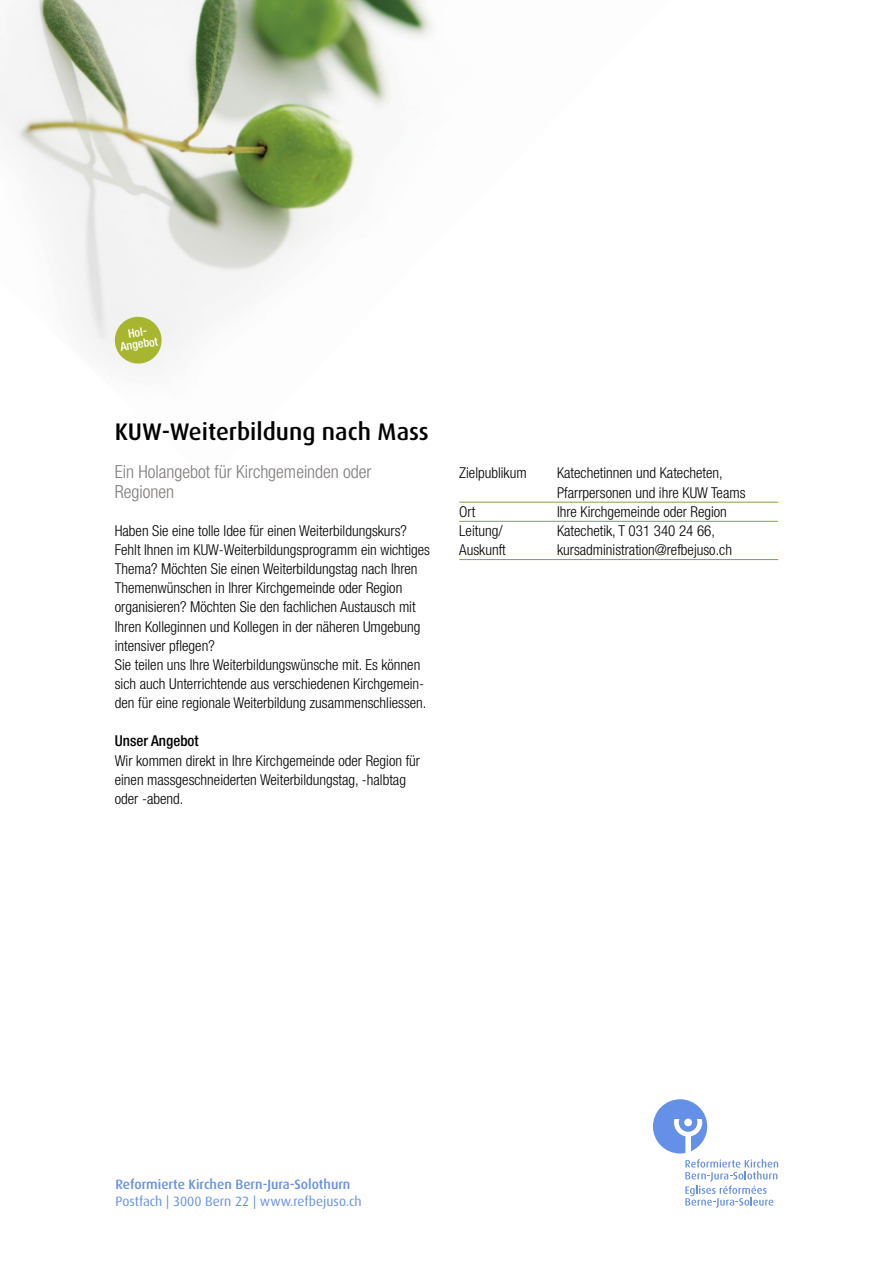
<style>
.page{position:relative;width:893px;height:1263px;background:#fff}
.page>*{position:absolute;margin:0;border:0;box-sizing:border-box;transform-origin:0 0}
.t1{font:500 24px "Dax";color:#000}
.t2{font:300 condensed 18px/19.2px "Helvetica Neue LT Std";color:#7f7c7a}
.t3{font:300 condensed 15px/19.2px "Helvetica Neue LT Std";color:#000}
.t4{font:500 condensed 15px "Helvetica Neue LT Std";color:#000}
.t5{font:500 13.5px "Dax";color:#6590e7}
.t6{font:13.5px "Dax";color:#6590e7}
.t7{font:500 condensed 12px/12px "Helvetica Neue LT Std";color:#fff;text-align:center}
</style>
<div class="page">
<img style="left:0;top:0;width:434px;height:367px">
<svg style="left:653px;top:1099px;width:54px;height:54px"></svg>
<svg style="left:685px;top:1159px;width:93px;height:49px"></svg>
<hr style="left:459px;top:502px;width:319px;height:1px;background:#7fa53b">
<hr style="left:459px;top:521px;width:319px;height:1px;background:#7fa53b">
<hr style="left:459px;top:559px;width:319px;height:1px;background:#7fa53b">
<svg style="left:113px;top:315px;width:50px;height:50px"></svg>
<p class="t7" style="left:118px;top:329px;width:39px;rotate:-9deg">Hol-<br>Angebot</p>
<h1 class="t1" style="left:115px;top:418px;width:316px">KUW-Weiterbildung nach Mass</h1>
<p class="t2" style="left:115px;top:462px;width:258px">Ein Holangebot für Kirchgemeinden oder<br>Regionen</p>
<p class="t3" style="left:115px;top:521px;width:317px">Haben Sie eine tolle Idee für einen Weiterbildungskurs?<br>Fehlt Ihnen im KUW-Weiterbildungsprogramm ein wichtiges Thema? Möchten Sie einen Weiterbildungstag nach Ihren Themenwünschen in Ihrer Kirchgemeinde oder Region organisieren? Möchten Sie den fachlichen Austausch mit Ihren Kolleginnen und Kollegen in der näheren Umgebung intensiver pflegen?<br>Sie teilen uns Ihre Weiterbildungswünsche mit. Es können sich auch Unterrichtende aus verschiedenen Kirchgemein&shy;den für eine regionale Weiterbildung zusammenschliessen.</p>
<p class="t4" style="left:115px;top:732px;width:85px">Unser Angebot</p>
<p class="t3" style="left:115px;top:750px;width:307px">Wir kommen direkt in Ihre Kirchgemeinde oder Region für einen massgeschneiderten Weiterbildungstag, -halbtag oder -abend.</p>
<p class="t3" style="left:459px;top:463px;width:69px">Zielpublikum</p>
<p class="t3" style="left:557px;top:463px;width:190px">Katechetinnen und Katecheten,<br>Pfarrpersonen und ihre KUW Teams</p>
<p class="t3" style="left:459px;top:502px;width:18px">Ort</p>
<p class="t3" style="left:557px;top:502px;width:171px">Ihre Kirchgemeinde oder Region</p>
<p class="t3" style="left:459px;top:521px;width:45px">Leitung/</p>
<p class="t3" style="left:557px;top:521px;width:159px">Katechetik, T 031 340 24 66,</p>
<p class="t3" style="left:459px;top:540px;width:48px">Auskunft</p>
<p class="t3" style="left:557px;top:540px;width:176px">kursadministration@refbejuso.ch</p>
<p class="t5" style="left:115px;top:1177px;width:237px">Reformierte Kirchen Bern-Jura-Solothurn</p>
<p class="t6" style="left:115px;top:1193px;width:248px">Postfach | 3000 Bern 22 | www.refbejuso.ch</p>
</div>
